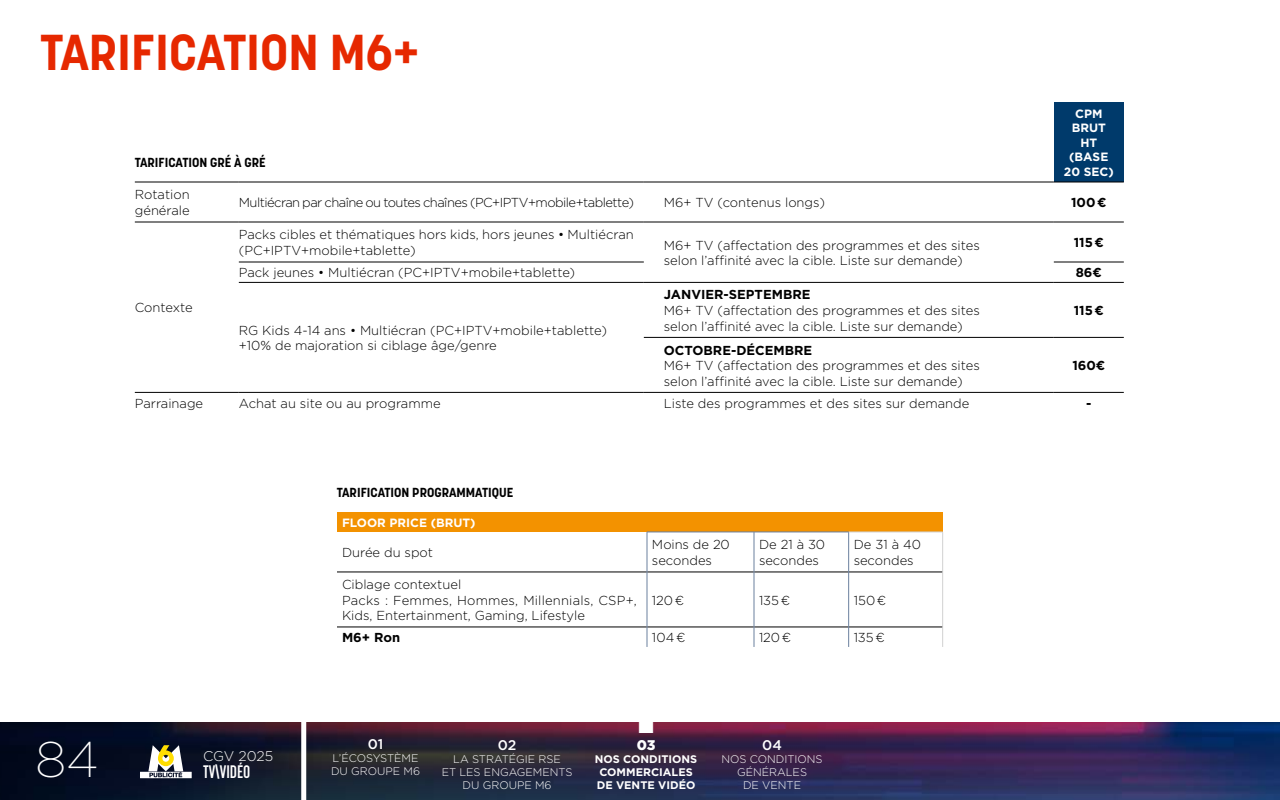
<style>
.page{position:relative;width:1280px;height:800px;background:#fff}
.page>*{position:absolute;margin:0;border:0;box-sizing:border-box;transform-origin:0 0}
.t1{font:700 50px "Korolev";color:#e62800}
.t2{font:200 50px "Gotham";color:#fff}
.t3{font:700 18px "Korolev Compressed";color:#fff}
.t4{font:300 14px "Gotham";letter-spacing:-.01em;color:#fff}
.t5{font:500 14px "Gotham";color:#fff}
.t6{font:900 14px "Gotham";color:#fff}
.t7{font:14px "European Pi Std 3";color:#fff}
.t8{font:300 13px/15.6px "Gotham";color:#000}
.t9{font:300 13px "Gotham";letter-spacing:-.04em;color:#000}
.t10{font:700 13px "Gotham";color:#000}
.t11{font:700 13px "Korolev";color:#000}
.t12{font:700 12px/14.4px "Gotham";color:#fff;text-align:center}
.t13{font:300 11px/13.2px "Gotham";color:#fff;text-align:center}
.t14{font:700 11px/13.2px "Gotham";color:#fff}
</style>
<div class="page">
<img style="left:0;top:722px;width:1280px;height:78px">
<div style="left:301px;top:722px;width:5px;height:78px;background:#fff"></div>
<div style="left:1054px;top:102px;width:70px;height:80px;background:#003a6b"></div>
<hr style="left:135px;top:222px;width:104px;height:1px;background:#000">
<hr style="left:135px;top:392px;width:104px;height:1px;background:#000">
<hr style="left:239px;top:222px;width:405px;height:1px;background:#000">
<hr style="left:644px;top:222px;width:410px;height:1px;background:#000">
<hr style="left:1054px;top:222px;width:70px;height:1px;background:#000">
<hr style="left:239px;top:262px;width:405px;height:1px;background:#000">
<hr style="left:1054px;top:262px;width:70px;height:1px;background:#000">
<hr style="left:239px;top:282px;width:405px;height:1px;background:#000">
<hr style="left:239px;top:392px;width:405px;height:1px;background:#000">
<hr style="left:644px;top:282px;width:410px;height:1px;background:#000">
<hr style="left:1054px;top:282px;width:70px;height:1px;background:#000">
<hr style="left:644px;top:337px;width:410px;height:1px;background:#000">
<hr style="left:1054px;top:337px;width:70px;height:1px;background:#000">
<hr style="left:644px;top:392px;width:410px;height:1px;background:#000">
<hr style="left:1054px;top:392px;width:70px;height:1px;background:#000">
<hr style="left:135px;top:182px;width:104px;height:1px;background:#000">
<hr style="left:239px;top:182px;width:405px;height:1px;background:#000">
<hr style="left:644px;top:182px;width:410px;height:1px;background:#000">
<hr style="left:1054px;top:182px;width:70px;height:1px;background:#000">
<div style="left:337px;top:512px;width:606px;height:20px;background:#f39200"></div>
<hr style="left:337px;top:572px;width:310px;height:1px;background:#000">
<hr style="left:647px;top:572px;width:107px;height:1px;background:#000">
<hr style="left:754px;top:572px;width:95px;height:1px;background:#000">
<hr style="left:849px;top:572px;width:94px;height:1px;background:#000">
<hr style="left:337px;top:627px;width:310px;height:1px;background:#000">
<hr style="left:647px;top:627px;width:107px;height:1px;background:#000">
<hr style="left:754px;top:627px;width:95px;height:1px;background:#000">
<hr style="left:849px;top:627px;width:94px;height:1px;background:#000">
<hr style="left:647px;top:532px;width:107px;height:1px;background:#6b809e">
<hr style="left:647px;top:532px;width:1px;height:40px;background:#6b809e">
<hr style="left:647px;top:572px;width:1px;height:55px;background:#6b809e">
<svg style="left:647px;top:627px;width:1px;height:20px"></svg>
<hr style="left:754px;top:532px;width:95px;height:1px;background:#6b809e">
<hr style="left:754px;top:532px;width:1px;height:40px;background:#6b809e">
<hr style="left:848px;top:532px;width:1px;height:40px;background:#6b809e">
<hr style="left:754px;top:572px;width:1px;height:55px;background:#6b809e">
<hr style="left:848px;top:572px;width:1px;height:55px;background:#6b809e">
<svg style="left:754px;top:627px;width:1px;height:20px"></svg>
<svg style="left:848px;top:627px;width:1px;height:20px"></svg>
<hr style="left:849px;top:532px;width:94px;height:1px;background:#d1d1d1">
<hr style="left:942px;top:532px;width:1px;height:40px;background:#d1d1d1">
<hr style="left:942px;top:572px;width:1px;height:55px;background:#d1d1d1">
<svg style="left:942px;top:627px;width:1px;height:20px"></svg>
<svg style="left:140px;top:745px;width:52px;height:33px"></svg>
<h1 class="t1" style="left:40px;top:21px;width:382px">TARIFICATION M6+</h1>
<p class="t11" style="left:135px;top:154px;width:133px">TARIFICATION GRÉ À GRÉ</p>
<p class="t12" style="left:1064px;top:106px;width:51px">CPM<br>BRUT<br>HT (BASE<br>20 SEC)</p>
<p class="t8" style="left:135px;top:187px;width:56px">Rotation générale</p>
<p class="t9" style="left:239px;top:194px;width:397px">Multiécran par chaîne ou toutes chaînes (PC+IPTV+mobile+tablette)</p>
<p class="t8" style="left:664px;top:194px;width:163px">M6+ TV (contenus longs)</p>
<p class="t10" style="left:1071px;top:194px;width:37px">100 €</p>
<p class="t8" style="left:135px;top:300px;width:59px">Contexte</p>
<p class="t8" style="left:239px;top:227px;width:397px">Packs cibles et thématiques hors kids, hors jeunes • Multiécran (PC+IPTV+mobile+tablette)</p>
<p class="t8" style="left:664px;top:237px;width:318px">M6+ TV (affectation des programmes et des sites selon l’affinité avec la cible. Liste sur demande)</p>
<p class="t10" style="left:1074px;top:234px;width:32px">115 €</p>
<p class="t8" style="left:239px;top:265px;width:338px">Pack jeunes • Multiécran (PC+IPTV+mobile+tablette)</p>
<p class="t10" style="left:1076px;top:264px;width:28px">86€</p>
<p class="t8" style="left:239px;top:322px;width:370px">RG Kids 4-14 ans • Multiécran (PC+IPTV+mobile+tablette) +10% de majoration si ciblage âge/genre</p>
<p class="t10" style="left:664px;top:286px;width:148px">JANVIER-SEPTEMBRE</p>
<p class="t8" style="left:664px;top:302px;width:318px">M6+ TV (affectation des programmes et des sites selon l’affinité avec la cible. Liste sur demande)</p>
<p class="t10" style="left:1074px;top:302px;width:32px">115 €</p>
<p class="t10" style="left:664px;top:341px;width:150px">OCTOBRE-DÉCEMBRE</p>
<p class="t8" style="left:664px;top:357px;width:318px">M6+ TV (affectation des programmes et des sites selon l’affinité avec la cible. Liste sur demande)</p>
<p class="t10" style="left:1072px;top:357px;width:34px">160€</p>
<p class="t8" style="left:135px;top:395px;width:70px">Parrainage</p>
<p class="t8" style="left:239px;top:395px;width:203px">Achat au site ou au programme</p>
<p class="t8" style="left:664px;top:395px;width:307px">Liste des programmes et des sites sur demande</p>
<p class="t10" style="left:1086px;top:395px;width:7px">-</p>
<p class="t11" style="left:337px;top:484px;width:178px">TARIFICATION PROGRAMMATIQUE</p>
<p class="t12" style="left:342px;top:515px;width:135px">FLOOR PRICE (BRUT)</p>
<p class="t8" style="left:342px;top:544px;width:93px">Durée du spot</p>
<p class="t8" style="left:652px;top:537px;width:79px">Moins de 20 secondes</p>
<p class="t8" style="left:759px;top:537px;width:68px">De 21 à 30 secondes</p>
<p class="t8" style="left:854px;top:537px;width:69px">De 31 à 40 secondes</p>
<p class="t8" style="left:342px;top:576px;width:296px">Ciblage contextuel<br>Packs : Femmes, Hommes, Millennials, CSP+,<br>Kids, Entertainment, Gaming, Lifestyle</p>
<p class="t8" style="left:652px;top:592px;width:34px">120 €</p>
<p class="t8" style="left:759px;top:592px;width:33px">135 €</p>
<p class="t8" style="left:854px;top:592px;width:34px">150 €</p>
<h1 class="t2" style="left:35px;top:728px;width:65px">84</h1>
<p class="t4" style="left:203px;top:747px;width:72px">CGV 2025</p>
<h2 class="t3" style="left:203px;top:762px;width:49px">TV\VIDÉO</h2>
<p class="t10" style="left:342px;top:629px;width:60px">M6+ Ron</p>
<p class="t8" style="left:652px;top:629px;width:35px">104 €</p>
<p class="t8" style="left:759px;top:629px;width:34px">120 €</p>
<p class="t8" style="left:854px;top:629px;width:33px">135 €</p>
<p class="t5" style="left:368px;top:735px;width:17px">01</p>
<p class="t13" style="left:331px;top:751px;width:91px;text-align:left">L’ÉCOSYSTÈME<br>DU GROUPE M6</p>
<p class="t5" style="left:498px;top:736px;width:20px">02</p>
<p class="t13" style="left:442px;top:752px;width:132px">LA STRATÉGIE RSE<br>ET LES ENGAGEMENTS<br>DU GROUPE M6</p>
<p class="t7" style="left:639px;top:719px;width:11px">•</p>
<p class="t6" style="left:637px;top:735px;width:20px">03</p>
<p class="t14" style="left:595px;top:752px;width:104px">NOS CONDITIONS<br>COMMERCIALES<br>DE VENTE VIDÉO</p>
<p class="t5" style="left:762px;top:736px;width:21px">04</p>
<p class="t13" style="left:722px;top:752px;width:103px">NOS CONDITIONS<br>GÉNÉRALES<br>DE VENTE</p>
</div>
